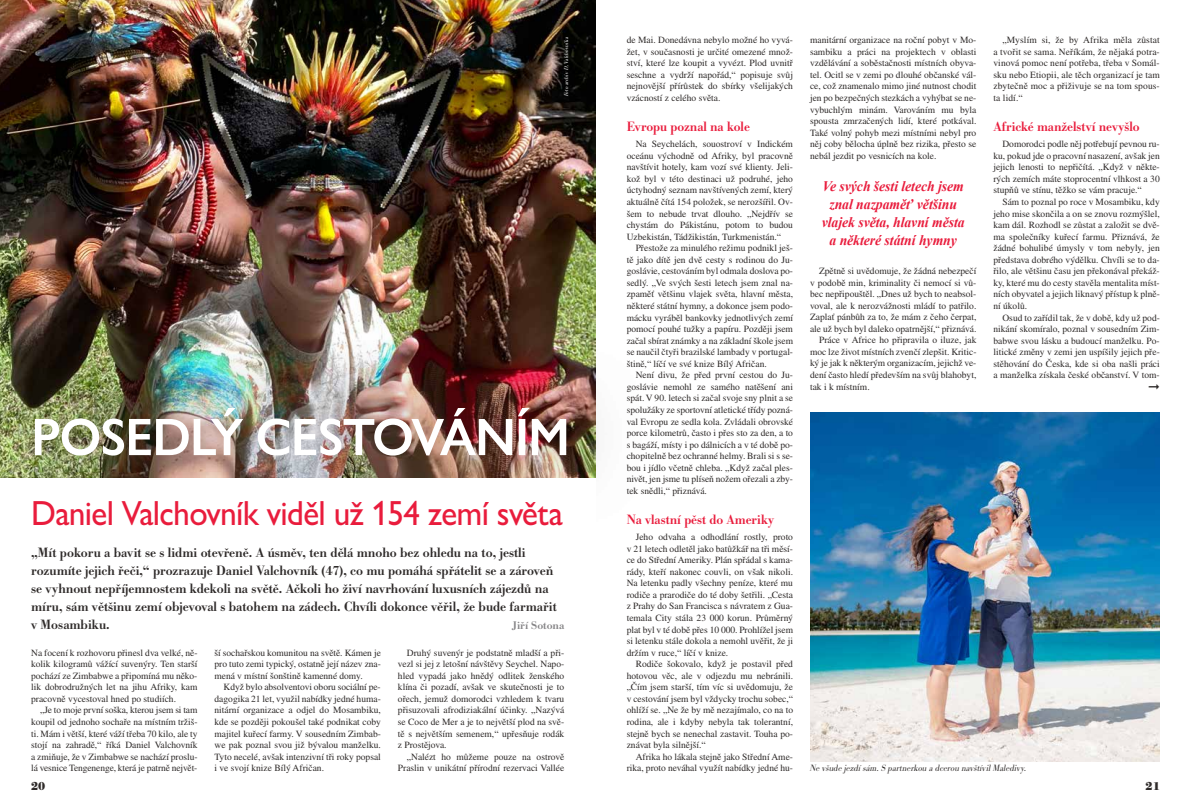
<style>
.page{position:relative;width:1191px;height:808px;background:#fff}
.page>*{position:absolute;margin:0;border:0;box-sizing:border-box;transform-origin:0 0}
.t1{font:600 53px "Gill Sans Nova";letter-spacing:-.02em;color:#fff;scale:.95 1}
.t2{font:500 35px "Gill Sans Nova";letter-spacing:-.02em;color:#e91c3c;scale:.95 1}
.t3{font:italic 700 14.5px/18px "Times New Roman";letter-spacing:-.005em;color:#e91c3c;text-align:center;scale:.95 1}
.t4{font:500 14px/18px "Bodoni URW";color:#2e2a29}
.t5{font:500 14px "Bodoni URW";color:#e91c3c;scale:.95 1}
.t6{font:700 12px "Bodoni URW";color:#2e2a29}
.t7{font:500 11.5px "Bodoni URW";color:#858486}
.t8{font:9.5px/11.6px "Times LT Std";color:#2e2a29;text-align:justify}
.t9{font:italic 300 9.5px "Bodoni URW";color:#2e2a29;scale:.95 1}
.t10{font:italic 300 6px "Bodoni URW";letter-spacing:-.005em;color:#fff;scale:.95 1}
</style>
<div class="page">
<img style="left:0;top:0;width:595px;height:339px">
<img style="left:0;top:339px;width:596px;height:139px">
<img style="left:810px;top:412px;width:349px;height:350px">
<p class="t10" style="left:563px;top:96px;width:64px;rotate:-90deg">Foto archiv D. Valchovníka</p>
<h1 class="t1" style="left:31px;top:404px;width:568px">POSEDLÝ CESTOVÁNÍM</h1>
<h2 class="t2" style="left:31px;top:491px;width:561px">Daniel Valchovník viděl už 154 zemí světa</h2>
<p class="t4" style="left:31px;top:543px;width:527px">„Mít pokoru a bavit se s lidmi otevřeně. A úsměv, ten dělá mnoho bez ohledu na to, jestli rozumíte jejich řeči,“ prozrazuje Daniel Valchovník (47), co mu pomáhá spřátelit se a zároveň se vyhnout nepříjemnostem kdekoli na světě. Ačkoli ho živí navrhování luxusních zájezdů na míru, sám většinu zemí objevoval s batohem na zádech. Chvíli dokonce věřil, že bude farmařit v Mosambiku.</p>
<p class="t7" style="left:512px;top:618px;width:54px">Jiří Sotona</p>
<p class="t8" style="left:31px;top:647px;width:168px">Na focení k rozhovoru přinesl dva velké, ně&shy;kolik kilogramů vážící suvenýry. Ten starší pochází ze Zimbabwe a připomíná mu něko&shy;lik dobrodružných let na jihu Afriky, kam pracovně vycestoval hned po studiích.</p>
<p class="t8" style="left:31px;top:704px;width:168px;text-indent:9px">„Je to moje první soška, kterou jsem si tam koupil od jednoho sochaře na místním tržiš&shy;ti. Mám i větší, které váží třeba 70 kilo, ale ty stojí na zahradě,“ říká Daniel Valchovník a zmiňuje, že v Zimbabwe se nachází proslu&shy;lá vesnice Tengenenge, která je patrně největ-</p>
<p class="t8" style="left:214px;top:647px;width:168px">ší sochařskou komunitou na světě. Kámen je pro tuto zemi typický, ostatně její název zna&shy;mená v místní šonštině kamenné domy.</p>
<p class="t8" style="left:214px;top:681px;width:168px;text-indent:9px">Když bylo absolventovi oboru sociální pe&shy;dagogika 21 let, využil nabídky jedné huma&shy;nitární organizace a odjel do Mosambiku, kde se později pokoušel také podnikat coby majitel kuřecí farmy. V sousedním Zimbab&shy;we pak poznal svou již bývalou manželku.<br>Tyto necelé, avšak intenzivní tři roky popsal i ve svojí knize Bílý Afričan.</p>
<p class="t8" style="left:398px;top:647px;width:168px;text-indent:9px">Druhý suvenýr je podstatně mladší a při&shy;vezl si jej z letošní návštěvy Seychel. Napo&shy;hled vypadá jako hnědý odlitek ženského klína či pozadí, avšak ve skutečnosti je to ořech, jemuž domorodci vzhledem k tvaru přisuzovali afrodiziakální účinky. „Nazývá se Coco de Mer a je to největší plod na svě&shy;tě s největším semenem,“ upřesňuje rodák z Prostějova.</p>
<p class="t8" style="left:398px;top:751px;width:168px;text-align:right">„Nalézt ho můžeme pouze na ostrově<br>Praslin v unikátní přírodní rezervaci Vallée</p>
<p class="t8" style="left:626px;top:34px;width:168px">de Mai. Donedávna nebylo možné ho vyvá&shy;žet, v současnosti je určité omezené množ&shy;ství, které lze koupit a vyvézt. Plod uvnitř seschne a vydrží napořád,“ popisuje svůj nejnovější přírůstek do sbírky všelijakých vzácností z celého světa.</p>
<h3 class="t5" style="left:626px;top:118px;width:131px">Evropu poznal na kole</h3>
<p class="t8" style="left:626px;top:138px;width:168px;text-indent:9px">Na Seychelách, souostroví v Indickém oceánu východně od Afriky, byl pracovně navštívit hotely, kam vozí své klienty. Jeli&shy;kož byl v této destinaci už podruhé, jeho úctyhodný seznam navštívených zemí, který aktuálně čítá 154 položek, se nerozšířil. Ov&shy;šem to nebude trvat dlouho. „Nejdřív se chystám do Pákistánu, potom to budou Uzbekistán, Tádžikistán, Turkmenistán.“</p>
<p class="t8" style="left:626px;top:242px;width:168px;text-indent:9px">Přestože za minulého režimu podnikl ješ&shy;tě jako dítě jen dvě cesty s rodinou do Ju&shy;goslávie, cestováním byl odmala doslova po&shy;sedlý. „Ve svých šesti letech jsem znal na&shy;zpaměť většinu vlajek světa, hlavní města, některé státní hymny, a dokonce jsem podo&shy;mácku vyráběl bankovky jednotlivých zemí pomocí pouhé tužky a papíru. Později jsem začal sbírat známky a na základní škole jsem se naučil čtyři brazilské lambady v portugal&shy;štině,“ líčí ve své knize Bílý Afričan.</p>
<p class="t8" style="left:626px;top:369px;width:168px;text-indent:9px">Není divu, že před první cestou do Ju&shy;goslávie nemohl ze samého natěšení ani spát. V 90. letech si začal svoje sny plnit a se spolužáky ze sportovní atletické třídy pozná&shy;val Evropu ze sedla kola. Zvládali obrovské porce kilometrů, často i přes sto za den, a to s bagáží, místy i po dálnicích a v té době po&shy;chopitelně bez ochranné helmy. Brali si s se&shy;bou i jídlo včetně chleba. „Když začal ples&shy;nivět, jen jsme tu plíseň nožem ořezali a zby&shy;tek snědli,“ přiznává.</p>
<h3 class="t5" style="left:626px;top:511px;width:157px">Na vlastní pěst do Ameriky</h3>
<p class="t8" style="left:626px;top:531px;width:168px;text-indent:9px">Jeho odvaha a odhodlání rostly, proto v 21 letech odletěl jako batůžkář na tři měsí&shy;ce do Střední Ameriky. Plán spřádal s kama&shy;rády, kteří nakonec couvli, on však nikoli.<br>Na letenku padly všechny peníze, které mu rodiče a prarodiče do té doby šetřili. „Cesta z Prahy do San Francisca s návratem z Gua&shy;temala City stála 23 000 korun. Průměrný plat byl v té době přes 10 000. Prohlížel jsem si letenku stále dokola a nemohl uvěřit, že ji držím v ruce,“ líčí v knize.</p>
<p class="t8" style="left:626px;top:658px;width:168px;text-indent:9px">Rodiče šokovalo, když je postavil před hotovou věc, ale v odjezdu mu nebránili. „Čím jsem starší, tím víc si uvědomuju, že v cestování jsem byl vždycky trochu sobec,“ ohlíží se. „Ne že by mě nezajímalo, co na to rodina, ale i kdyby nebyla tak tolerantní, stejně bych se nenechal zastavit. Touha po&shy;znávat byla silnější.“</p>
<p class="t8" style="left:626px;top:750px;width:168px;text-align:right">Afrika ho lákala stejně jako Střední Ame&shy;rika, proto neváhal využít nabídky jedné hu-</p>
<p class="t8" style="left:810px;top:34px;width:168px">manitární organizace na roční pobyt v Mo&shy;sambiku a práci na projektech v oblasti vzdělávání a soběstačnosti místních obyva&shy;tel. Ocitl se v zemi po dlouhé občanské vál&shy;ce, což znamenalo mimo jiné nutnost chodit jen po bezpečných stezkách a vyhýbat se ne&shy;vybuchlým minám. Varováním mu byla spousta zmrzačených lidí, které potkával.<br>Také volný pohyb mezi místními nebyl pro něj coby bělocha úplně bez rizika, přesto se nebál jezdit po vesnicích na kole.</p>
<h3 class="t3" style="left:821px;top:177px;width:152px">Ve svých šesti letech jsem znal nazpaměť většinu vlajek světa, hlavní města a některé státní hymny</h3>
<p class="t8" style="left:819px;top:265px;width:159px">Zpětně si uvědomuje, že žádná nebezpečí</p>
<p class="t8" style="left:810px;top:276px;width:168px">v podobě min, kriminality či nemocí si vů-</p>
<p class="t8" style="left:810px;top:288px;width:168px">bec nepřipouštěl. „Dnes už bych to neabsol-</p>
<p class="t8" style="left:810px;top:300px;width:168px">voval, ale k nerozvážnosti mládí to patřilo.</p>
<p class="t8" style="left:810px;top:311px;width:168px">Zaplať pánbůh za to, že mám z čeho čerpat,</p>
<p class="t8" style="left:810px;top:323px;width:168px">ale už bych byl daleko opatrnější,“ přiznává.</p>
<p class="t8" style="left:819px;top:334px;width:159px">Práce v Africe ho připravila o iluze, jak</p>
<p class="t8" style="left:810px;top:346px;width:168px">moc lze život místních zvenčí zlepšit. Kritic-</p>
<p class="t8" style="left:810px;top:357px;width:168px">ký je jak k některým organizacím, jejichž ve-</p>
<p class="t8" style="left:810px;top:369px;width:168px">dení často hledí především na svůj blahobyt,</p>
<p class="t8" style="left:810px;top:380px;width:61px">tak i k místním.</p>
<p class="t8" style="left:993px;top:34px;width:168px;text-indent:9px">„Myslím si, že by Afrika měla zůstat a tvořit se sama. Neříkám, že nějaká potra&shy;vinová pomoc není potřeba, třeba v Somál&shy;sku nebo Etiopii, ale těch organizací je tam zbytečně moc a přiživuje se na tom spous&shy;ta lidí.“</p>
<h3 class="t5" style="left:993px;top:118px;width:155px">Africké manželství nevyšlo</h3>
<p class="t8" style="left:993px;top:138px;width:168px;text-indent:9px">Domorodci podle něj potřebují pevnou ru&shy;ku, pokud jde o pracovní nasazení, avšak jen jejich lenosti to nepřičítá. „Když v někte&shy;rých zemích máte stoprocentní vlhkost a 30 stupňů ve stínu, těžko se vám pracuje.“</p>
<p class="t8" style="left:993px;top:196px;width:168px;text-indent:9px">Sám to poznal po roce v Mosambiku, kdy jeho mise skončila a on se znovu rozmýšlel, kam dál. Rozhodl se zůstat a založit se dvě&shy;ma společníky kuřecí farmu. Přiznává, že žádné bohulibé úmysly v tom nebyly, jen představa dobrého výdělku. Chvíli se to da&shy;řilo, ale většinu času jen překonával překáž&shy;ky, které mu do cesty stavěla mentalita míst&shy;ních obyvatel a jejich liknavý přístup k plně&shy;ní úkolů.</p>
<p class="t8" style="left:993px;top:311px;width:168px;text-indent:9px">Osud to zařídil tak, že v době, kdy už pod&shy;nikání skomíralo, poznal v sousedním Zim&shy;babwe svou lásku a budoucí manželku. Po&shy;litické změny v zemi jen uspíšily jejich pře&shy;stěhování do Česka, kde si oba našli práci a manželka získala české občanství. V tom-</p>
<p class="t9" style="left:810px;top:762px;width:229px">Ne všude jezdí sám. S partnerkou a dcerou navštívil Maledivy.</p>
<p class="t6" style="left:31px;top:779px;width:16px">20</p>
<p class="t6" style="left:1145px;top:779px;width:16px">21</p>
</div>
